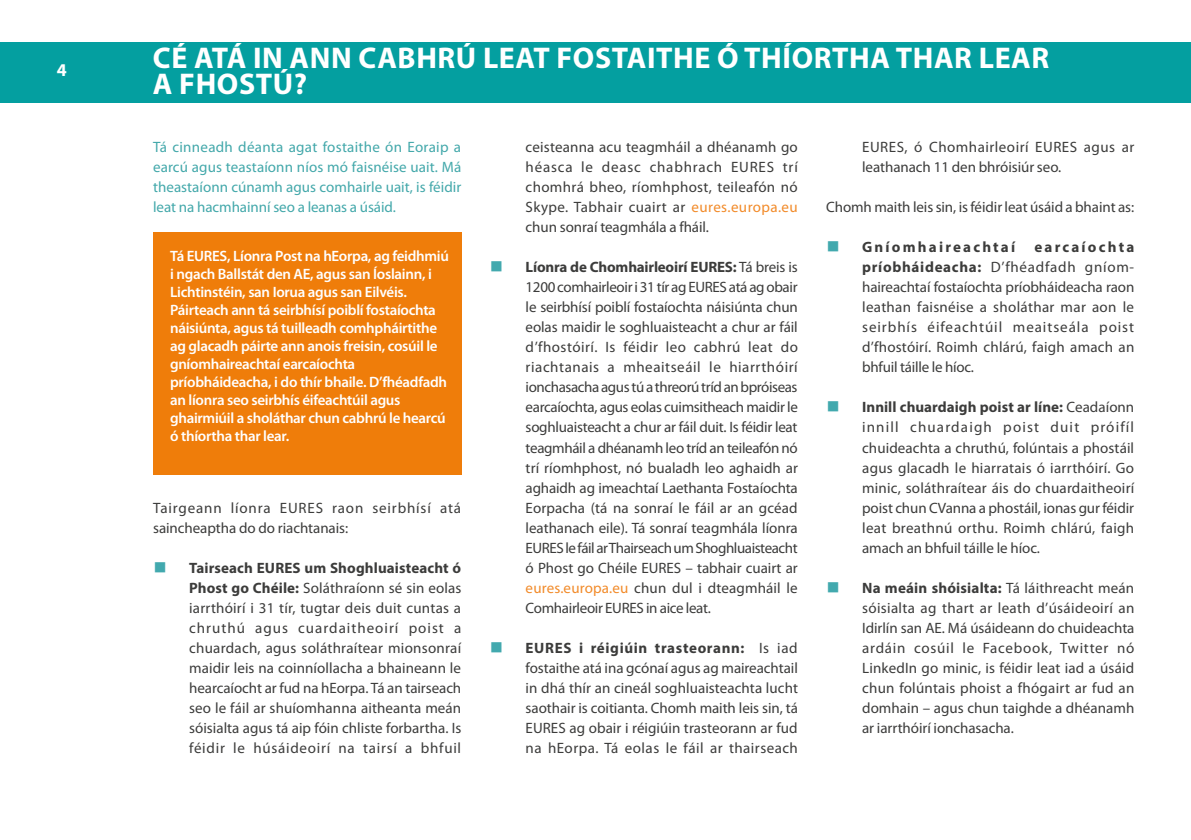
<style>
.page{position:relative;width:1191px;height:840px;background:#fff}
.page>*{position:absolute;margin:0;border:0;box-sizing:border-box;transform-origin:0 0}
.Page_Heading{font:700 30px/26px "Myriad Pro";letter-spacing:.02em;color:#fff}
.t1{font:700 18px "Myriad Pro";color:#fff}
.Page_Body_Text{font:15px/20px "Myriad Pro";letter-spacing:.005em;color:#3c3c3b;text-align:justify}
.Quote_Box{font:600 15px/18px "Myriad Pro";letter-spacing:-.02em;color:#fff}
.Page_Body_Text-2{font:15px/20px "Myriad Pro";letter-spacing:-.005em;color:#43a8aa;text-align:justify}
.Page_Body_Text-3{font:15px/20px "Myriad Pro";letter-spacing:.05em;color:#3c3c3b}
.Page_Body_Text-4{font:15px/20px "Myriad Pro";letter-spacing:.035em;color:#3c3c3b}
.t2{font:700 15px "Myriad Pro";letter-spacing:.145em;color:#3c3c3b}
.s1{font-family:"EC Square Sans Pro";font-size:16px;color:#42a9ae}
.s2{font-weight:700}
.s3{color:#f28b2a}
.s4{font-family:"EC Square Sans Pro";font-weight:400;font-size:16px;color:#42a9ae}
</style>
<div class="page">
<div style="left:0;top:42px;width:1191px;height:60px;background:#049fa0"></div>
<div style="left:153px;top:232px;width:308px;height:242px;background:#ef7d0a"></div>
<p class="t1" style="left:57px;top:58px;width:11px">4</p>
<h1 class="Page_Heading" style="left:153px;top:44px;width:898px">CÉ ATÁ IN ANN CABHRÚ LEAT FOSTAITHE Ó THÍORTHA THAR LEAR<br>A FHOSTÚ?</h1>
<p class="Page_Body_Text-2" style="left:153px;top:137px;width:310px">Tá cinneadh déanta agat fostaithe ón Eoraip a earcú agus teastaíonn níos mó faisnéise uait. Má theastaíonn cúnamh agus comhairle uait, is féidir leat na hacmhainní seo a leanas a úsáid.</p>
<p class="Quote_Box" style="left:170px;top:246px;width:280px">Tá EURES, Líonra Post na hEorpa, ag feidhmiú i ngach Ballstát den AE, agus san Íoslainn, i Lichtinstéin, san Iorua agus san Eilvéis.<br>Páirteach ann tá seirbhísí poiblí fostaíochta náisiúnta, agus tá tuilleadh comhpháirtithe ag glacadh páirte ann anois freisin, cosúil le gníomhaireachtaí earcaíochta príobháideacha, i do thír bhaile. D’fhéadfadh an líonra seo seirbhís éifeachtúil agus ghairmiúil a sholáthar chun cabhrú le hearcú ó thíortha thar lear.</p>
<p class="Page_Body_Text-3" style="left:153px;top:497px;width:309px">Tairgeann líonra EURES raon seirbhísí atá saincheaptha do do riachtanais:</p>
<p class="Page_Body_Text" style="left:189px;top:557px;width:274px;text-indent:-36px"><span class="s1">■</span> <span class="s2">Tairseach EURES um Shoghluaisteacht ó Phost go Chéile:</span> Soláthraíonn sé sin eolas iarrthóirí i 31 tír, tugtar deis duit cuntas a chruthú agus cuardaitheoirí poist a chuardach, agus soláthraítear mionsonraí maidir leis na coinníollacha a bhaineann le hearcaíocht ar fud na hEorpa. Tá an tairseach seo le fáil ar shuíomhanna aitheanta meán sóisialta agus tá aip fóin chliste forbartha. Is féidir le húsáideoirí na tairsí a bhfuil</p>
<p class="Page_Body_Text" style="left:525px;top:137px;width:274px">ceisteanna acu teagmháil a dhéanamh go héasca le deasc chabhrach EURES trí chomhrá bheo, ríomhphost, teileafón nó Skype. Tabhair cuairt ar <span class="s3">eures.europa.eu </span>chun sonraí teagmhála a fháil.</p>
<p class="Page_Body_Text" style="left:525px;top:257px;width:274px;text-indent:-36px"><span class="s1">■</span> <span class="s2">Líonra de Chomhairleoirí EURES:</span> Tá breis is 1200 comhairleoir i 31 tír ag EURES atá ag obair le seirbhísí poiblí fostaíochta náisiúnta chun eolas maidir le soghluaisteacht a chur ar fáil d’fhostóirí. Is féidir leo cabhrú leat do riachtanais a mheaitseáil le hiarrthóirí ionchasacha agus tú a threorú tríd an bpróiseas earcaíochta, agus eolas cuimsitheach maidir le soghluaisteacht a chur ar fáil duit. Is féidir leat teagmháil a dhéanamh leo tríd an teileafón nó trí ríomhphost, nó bualadh leo aghaidh ar aghaidh ag imeachtaí Laethanta Fostaíochta Eorpacha (tá na sonraí le fáil ar an gcéad leathanach eile). Tá sonraí teagmhála líonra EURES le fáil ar Thairseach um Shoghluaisteacht ó Phost go Chéile EURES – tabhair cuairt ar <span class="s3">eures.europa.eu</span> chun dul i dteagmháil le Comhairleoir EURES in aice leat.</p>
<p class="Page_Body_Text" style="left:525px;top:637px;width:274px;text-indent:-36px"><span class="s1">■</span> <span class="s2">EURES i réigiúin trasteorann:</span> Is iad fostaithe atá ina gcónaí agus ag maireachtail in dhá thír an cineál soghluaisteachta lucht saothair is coitianta. Chomh maith leis sin, tá EURES ag obair i réigiúin trasteorann ar fud na hEorpa. Tá eolas le fáil ar thairseach</p>
<p class="Page_Body_Text-4" style="left:862px;top:137px;width:274px">EURES, ó Chomhairleoirí EURES agus ar leathanach 11 den bhróisiúr seo.</p>
<p class="Page_Body_Text" style="left:826px;top:197px;width:309px">Chomh maith leis sin, is féidir leat úsáid a bhaint as:</p>
<p class="t2" style="left:826px;top:237px;width:191px"><span class="s4">■</span> Gníomhaireachtaí</p>
<p class="Page_Body_Text" style="left:862px;top:237px;width:274px;text-indent:172px"><span class="s2">earcaíochta príobháideacha:</span> D’fhéadfadh gníom&shy;haireachtaí fostaíochta príobháideacha raon leathan faisnéise a sholáthar mar aon le seirbhís éifeachtúil meaitseála poist d’fhostóirí. Roimh chlárú, faigh amach an bhfuil táille le híoc.</p>
<p class="Page_Body_Text" style="left:862px;top:397px;width:274px;text-indent:-36px"><span class="s1">■</span> <span class="s2">Innill chuardaigh poist ar líne:</span> Ceadaíonn innill chuardaigh poist duit próifíl chuideachta a chruthú, folúntais a phostáil agus glacadh le hiarratais ó iarrthóirí. Go minic, soláthraítear áis do chuardaitheoirí poist chun CVanna a phostáil, ionas gur féidir leat breathnú orthu. Roimh chlárú, faigh amach an bhfuil táille le híoc.</p>
<p class="Page_Body_Text" style="left:862px;top:577px;width:274px;text-indent:-36px"><span class="s1">■</span> <span class="s2">Na meáin shóisialta:</span> Tá láithreacht meán sóisialta ag thart ar leath d’úsáideoirí an Idirlín san AE. Má úsáideann do chuideachta ardáin cosúil le Facebook, Twitter nó LinkedIn go minic, is féidir leat iad a úsáid chun folúntais phoist a fhógairt ar fud an domhain – agus chun taighde a dhéanamh ar iarrthóirí ionchasacha.</p>
</div>
